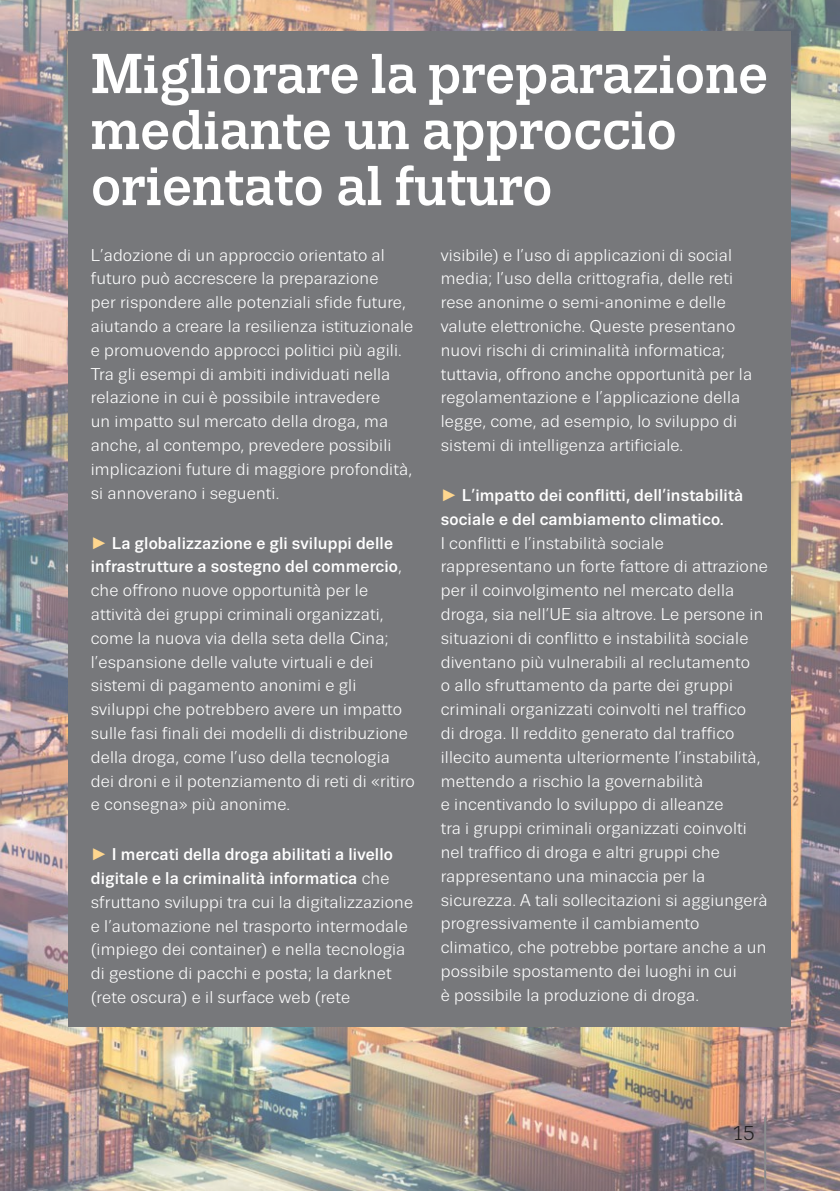
<style>
.page{position:relative;width:840px;height:1191px;background:#fff}
.page>*{position:absolute;margin:0;border:0;box-sizing:border-box;transform-origin:0 0}
.title_1_8{font:500 56px/56px "Trivia Slab";color:#fff}
.folio{font:20px "Trivia Sans";color:#231f20}
.body_white{font:17px/23.8px "Trivia Sans";letter-spacing:.01em;color:#fff}
.s1{font-family:"Arial";color:#fed68e}
.s2{font-weight:500}
</style>
<div class="page">
<img style="left:0;top:0;width:839px;height:1191px">
<div style="left:68px;top:31px;width:722px;height:995px;background:#77787b"></div>
<hr style="left:763px;top:1117px;width:2px;height:74px;background:#8a8c8e">
<p class="title_1_8" style="left:91px;top:47px;width:678px">Migliorare la preparazione mediante un approccio orientato al futuro</p>
<p class="body_white" style="left:91px;top:243px;width:324px">L’adozione di un approccio orientato al futuro può accrescere la preparazione<br>per rispondere alle potenziali sfide future, aiutando a creare la resilienza istituzionale e promuovendo approcci politici più agili.<br>Tra gli esempi di ambiti individuati nella relazione in cui è possibile intravedere<br>un impatto sul mercato della droga, ma anche, al contempo, prevedere possibili implicazioni future di maggiore profondità, si annoverano i seguenti.</p>
<p class="body_white" style="left:91px;top:531px;width:325px"><span class="s1">►</span> <span class="s2">La globalizzazione e gli sviluppi delle infrastrutture a sostegno del commercio</span>, che offrono nuove opportunità per le attività dei gruppi criminali organizzati, come la nuova via della seta della Cina; l’espansione delle valute virtuali e dei sistemi di pagamento anonimi e gli sviluppi che potrebbero avere un impatto sulle fasi finali dei modelli di distribuzione della droga, come l’uso della tecnologia dei droni e il potenziamento di reti di «ritiro e consegna» più anonime.</p>
<p class="body_white" style="left:91px;top:843px;width:323px"><span class="s1">►</span> <span class="s2">I mercati della droga abilitati a livello digitale e la criminalità informatica</span> che sfruttano sviluppi tra cui la digitalizzazione e l’automazione nel trasporto intermodale (impiego dei container) e nella tecnologia di gestione di pacchi e posta; la darknet (rete oscura) e il surface web (rete</p>
<p class="body_white" style="left:440px;top:243px;width:312px">visibile) e l’uso di applicazioni di social media; l’uso della crittografia, delle reti rese anonime o semi-anonime e delle valute elettroniche. Queste presentano nuovi rischi di criminalità informatica; tuttavia, offrono anche opportunità per la regolamentazione e l’applicazione della legge, come, ad esempio, lo sviluppo di sistemi di intelligenza artificiale.</p>
<p class="body_white" style="left:440px;top:483px;width:328px"><span class="s1">►</span> <span class="s2">L’impatto dei conflitti, dell’instabilità sociale e del cambiamento climatico.<br></span>I conflitti e l’instabilità sociale rappresentano un forte fattore di attrazione per il coinvolgimento nel mercato della droga, sia nell’UE sia altrove. Le persone in situazioni di conflitto e instabilità sociale diventano più vulnerabili al reclutamento<br>o allo sfruttamento da parte dei gruppi criminali organizzati coinvolti nel traffico<br>di droga. Il reddito generato dal traffico illecito aumenta ulteriormente l’instabilità, mettendo a rischio la governabilità<br>e incentivando lo sviluppo di alleanze<br>tra i gruppi criminali organizzati coinvolti nel traffico di droga e altri gruppi che rappresentano una minaccia per la sicurezza. A tali sollecitazioni si aggiungerà progressivamente il cambiamento climatico, che potrebbe portare anche a un possibile spostamento dei luoghi in cui<br>è possibile la produzione di droga.</p>
<p class="folio" style="left:731px;top:1122px;width:25px">15</p>
</div>
